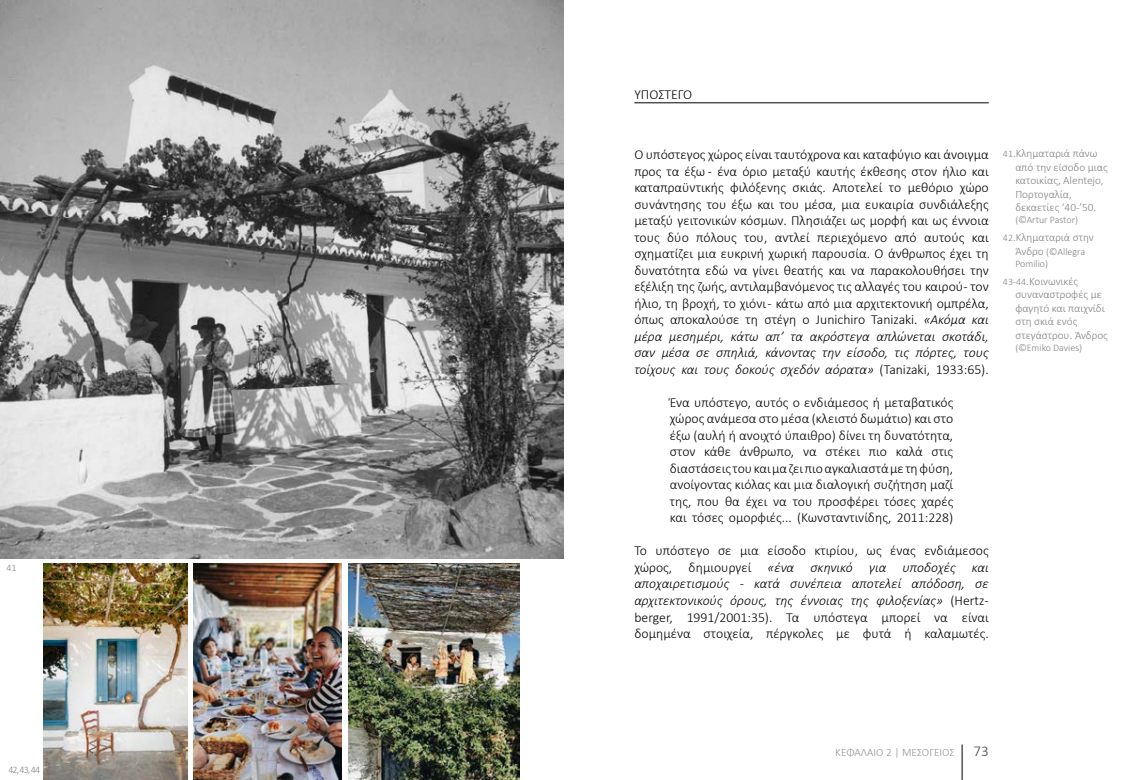
<style>
.page{position:relative;width:1127px;height:780px;background:#fff}
.page>*{position:absolute;margin:0;border:0;box-sizing:border-box;transform-origin:0 0}
.t1{font:300 15px "Calibri";color:#414042}
.t2{font:300 13.75px/16.5px "Calibri";color:#000;text-align:justify}
.t3{font:300 11.25px/13.5px "Calibri";color:#808285}
.t4{font:300 11.25px "Calibri";color:#939598}
.t5{font:300 10px/12px "Calibri";color:#808285}
.s1{font-style:italic}
.s2{font-size:10px}
.s3{font-size:11.25px}
</style>
<div class="page">
<hr style="left:962px;top:744px;width:1px;height:36px;background:#000">
<hr style="left:634px;top:102px;width:355px;height:1px;background:#000">
<img style="left:0;top:0;width:563px;height:559px">
<img style="left:44px;top:564px;width:144px;height:216px">
<img style="left:194px;top:564px;width:148px;height:216px">
<img style="left:348px;top:564px;width:171px;height:216px">
<p class="t5" style="left:6px;top:562px;width:12px">41</p>
<p class="t5" style="left:8px;top:763px;width:33px">42,43,44</p>
<p class="t2" style="left:634px;top:86px;width:59px">ΥΠΟΣΤΕΓΟ</p>
<p class="t2" style="left:634px;top:146px;width:356px">Ο υπόστεγος χώρος είναι ταυτόχρονα και καταφύγιο και άνοιγμα προς τα έξω - ένα όριο μεταξύ καυτής έκθεσης στον ήλιο και καταπραϋντικής φιλόξενης σκιάς. Αποτελεί το μεθόριο χώρο συνάντησης του έξω και του μέσα, μια ευκαιρία συνδιάλεξης μεταξύ γειτονικών κόσμων. Πλησιάζει ως μορφή και ως έννοια τους δύο πόλους του, αντλεί περιεχόμενο από αυτούς και σχηματίζει μια ευκρινή χωρική παρουσία. Ο άνθρωπος έχει τη δυνατότητα εδώ να γίνει θεατής και να παρακολουθήσει την εξέλιξη της ζωής, αντιλαμβανόμενος τις αλλαγές του καιρού - τον ήλιο, τη βροχή, το χιόνι - κάτω από μια αρχιτεκτονική ομπρέλα, όπως αποκαλούσε τη στέγη ο Junichiro Tanizaki. <span class="s1">«Ακόμα και μέρα μεσημέρι, κάτω απ’ τα ακρόστεγα απλώνεται σκοτάδι, σαν μέσα σε σπηλιά, κάνοντας την είσοδο, τις πόρτες, τους τοίχους και τους δοκούς σχεδόν αόρατα»</span> (Tanizaki, 1933:65).</p>
<p class="t2" style="left:670px;top:394px;width:285px">Ένα υπόστεγο, αυτός ο ενδιάμεσος ή μεταβατικός χώρος ανάμεσα στο μέσα (κλειστό δωμάτιο) και στο έξω (αυλή ή ανοιχτό ύπαιθρο) δίνει τη δυνατότητα, στον κάθε άνθρωπο, να στέκει πιο καλά στις διαστάσεις του και μα ζει πιο αγκαλιαστά με τη φύση, ανοίγοντας κιόλας και μια διαλογική συζήτηση μαζί της, που θα έχει να του προσφέρει τόσες χαρές και τόσες ομορφιές... (Κωνσταντινίδης, 2011:228)</p>
<p class="t2" style="left:634px;top:542px;width:356px">Το υπόστεγο σε μια είσοδο κτιρίου, ως ένας ενδιάμεσος χώρος, δημιουργεί <span class="s1">«ένα σκηνικό για υποδοχές και αποχαιρετισμούς - κατά συνέπεια αποτελεί απόδοση, σε αρχιτεκτονικούς όρους, της έννοιας της φιλοξενίας»</span> (Hertz&shy;berger, 1991/2001:35). Τα υπόστεγα μπορεί να είναι δομημένα στοιχεία, πέργκολες με φυτά ή καλαμωτές.</p>
<p class="t3" style="left:1015px;top:147px;width:94px;text-indent:-12px"><span class="s2">41</span>.Κληματαριά πάνω από την είσοδο μιας κατοικίας, Alentejo,<br>Πορτογαλία, δεκαετίες ‘40-’50.</p>
<p class="t5" style="left:1015px;top:214px;width:64px">(©Artur Pastor)</p>
<p class="t3" style="left:1003px;top:231px;width:92px"><span class="s2">42</span>.Κληματαριά στην</p>
<p class="t5" style="left:1015px;top:245px;width:71px"><span class="s3">Άνδρο</span> (©Allegra<br>Pomilio)</p>
<p class="t3" style="left:1015px;top:274px;width:94px;text-indent:-12px"><span class="s2">43-44</span>.Κοινωνικές συναναστροφές με φαγητό και παιχνίδι στη σκιά ενός στεγάστρου. Άνδρος</p>
<p class="t5" style="left:1015px;top:341px;width:68px">(©Emiko Davies)</p>
<p class="t4" style="left:835px;top:744px;width:121px">ΚΕΦΑΛΑΙΟ 2 | ΜΕΣΟΓΕΙΟΣ</p>
<p class="t1" style="left:973px;top:741px;width:17px">73</p>
</div>
